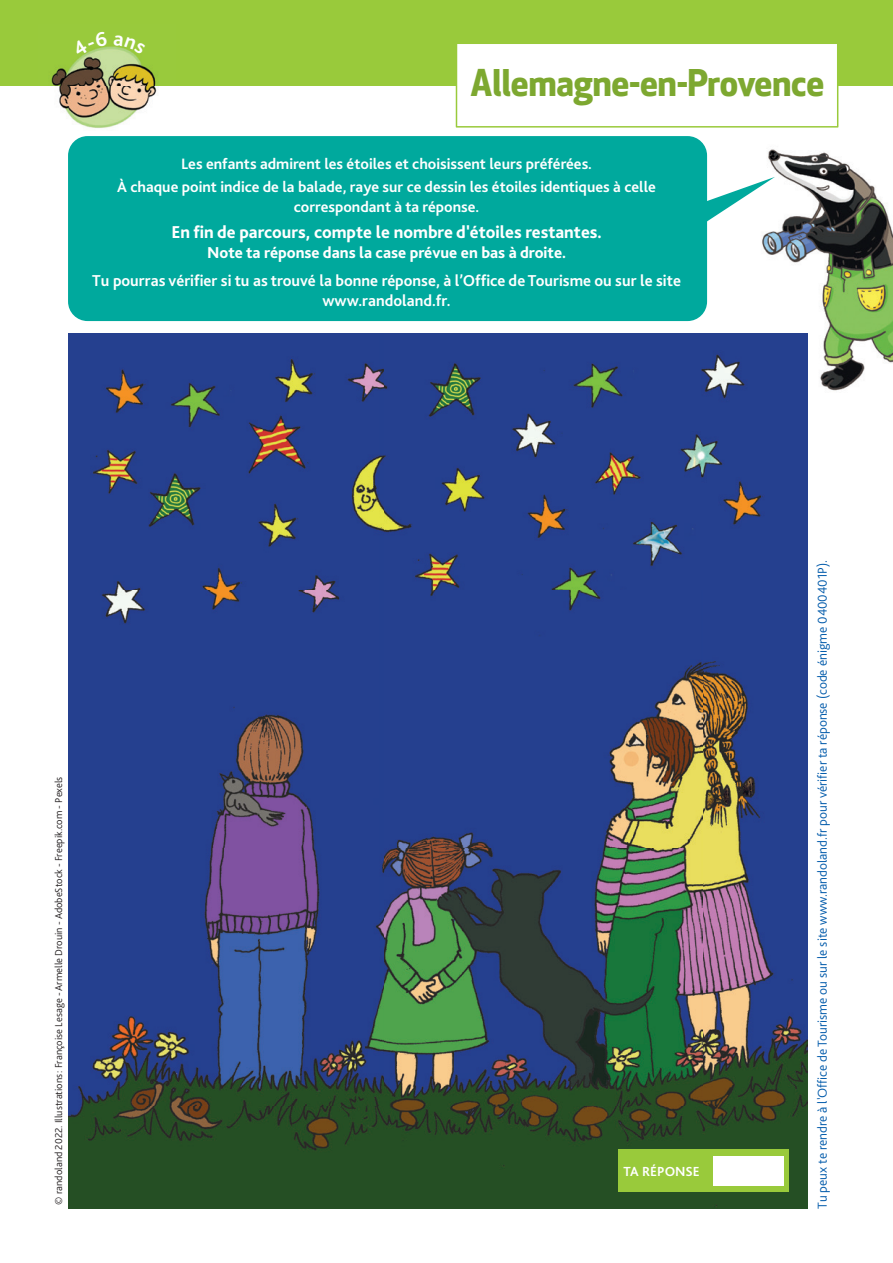
<style>
.page{position:relative;width:893px;height:1263px;background:#fff}
.page>*{position:absolute;margin:0;border:0;box-sizing:border-box;transform-origin:0 0}
.t1{font:700 36px "Apex New";letter-spacing:-.01em;color:#7da830}
.t2{font:800 18px "Bliss 2";color:#fff}
.t3{font:700 16.5px/19.8px "Bliss 2";color:#fff;text-align:center}
.t4{font:800 16.5px "Bliss 2";color:#fff}
.t5{font:700 15.75px/23.1px "Bliss 2";color:#fff;text-align:center}
.t6{font:700 13.8px "Bliss 2";color:#fff}
.t7{font:300 13.5px "Bliss 2";color:#015aaa}
.t8{font:300 10.5px "Bliss 2";color:#231f20}
</style>
<div class="page">
<div style="left:0;top:0;width:893px;height:85px;background:#99ca3b"></div>
<svg style="left:456px;top:44px;width:382px;height:84px"></svg>
<img style="left:38px;top:46px;width:138px;height:82px">
<img style="left:734px;top:149px;width:159px;height:250px">
<div style="left:68px;top:136px;width:639px;height:185px;background:#00a99d"></div>
<svg style="left:699px;top:177px;width:76px;height:50px"></svg>
<img style="left:68px;top:334px;width:739px;height:875px">
<div style="left:618px;top:1149px;width:170px;height:43px;background:#99ca3b"></div>
<div style="left:713px;top:1156px;width:71px;height:30px;background:#fff"></div>
<svg style="left:72px;top:46px;width:35px;height:10px"></svg>
<svg style="left:113px;top:46px;width:33px;height:9px"></svg>
<h1 class="t1" style="left:470px;top:56px;width:356px">Allemagne-en-Provence</h1>
<p class="t5" style="left:117px;top:152px;width:540px">Les enfants admirent les étoiles et choisissent leurs préférées.<br>À chaque point indice de la balade, raye sur ce dessin les étoiles identiques à celle</p>
<p class="t5" style="left:294px;top:195px;width:187px">correspondant à ta réponse.</p>
<p class="t2" style="left:171px;top:221px;width:432px">En fin de parcours, compte le nombre d'étoiles restantes.</p>
<p class="t4" style="left:207px;top:242px;width:361px">Note ta réponse dans la case prévue en bas à droite.</p>
<p class="t3" style="left:92px;top:270px;width:590px">Tu pourras vérifier si tu as trouvé la bonne réponse, à l’Office de Tourisme ou sur le site www.randoland.fr.</p>
<p class="t8" style="left:52px;top:1204px;width:429px;rotate:-90deg">© randoland 2022. Illustrations : Françoise Lesage - Armelle Drouin - AdobeStock - Freepik.com - Pexels</p>
<p class="t6" style="left:624px;top:1163px;width:78px">TA RÉPONSE</p>
<p class="t7" style="left:814px;top:1209px;width:651px;rotate:-90deg">Tu peux te rendre à l'Office de Tourisme ou sur le site www.randoland.fr pour vérifier ta réponse (code énigme 0400401P).</p>
</div>
